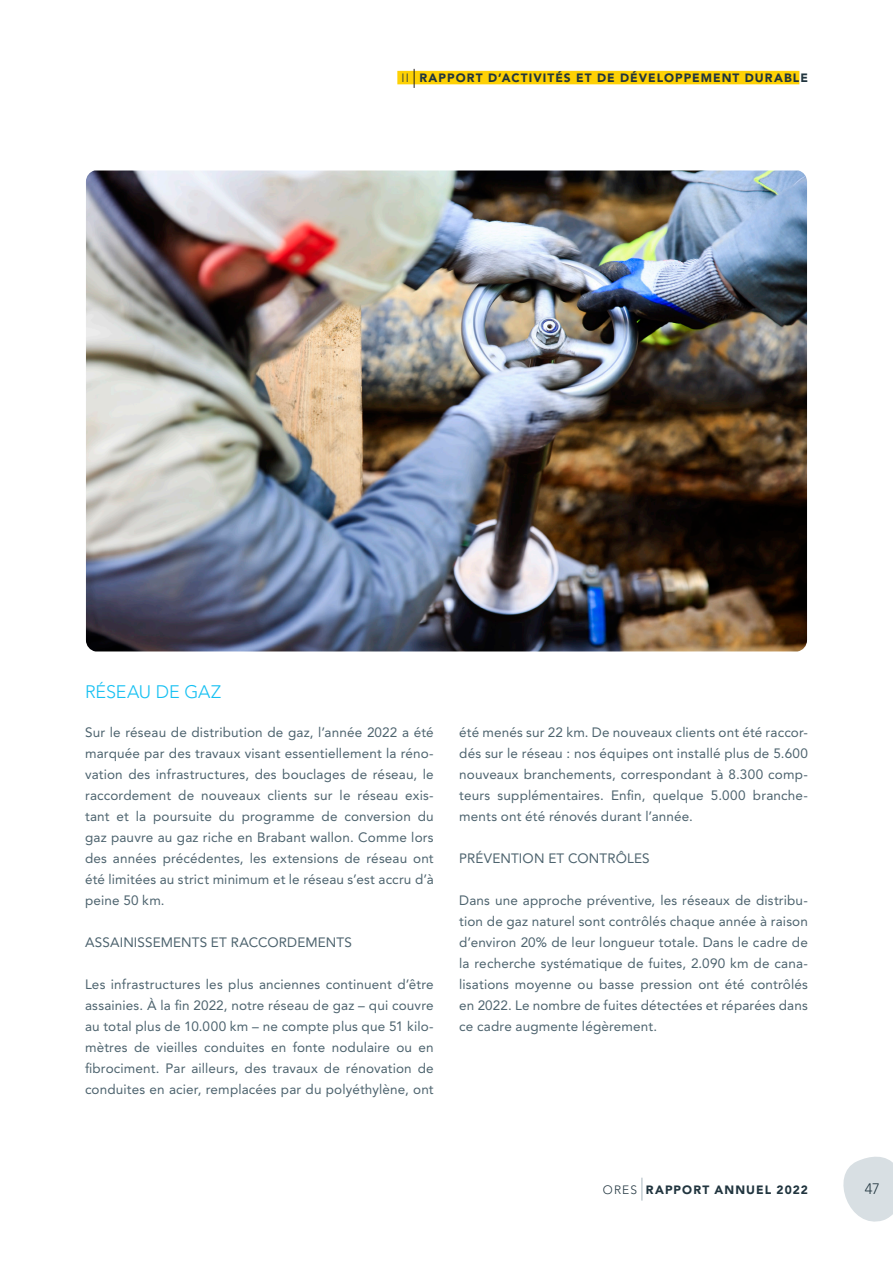
<style>
.page{position:relative;width:893px;height:1263px;background:#fff}
.page>*{position:absolute;margin:0;border:0;box-sizing:border-box;transform-origin:0 0}
.t1{font:300 18px "Avenir LT Std";letter-spacing:-.005em;color:#15c0f2}
.t2{font:300 15px "Avenir LT Std";color:#21353f}
.t3{font:13.5px/21px "Avenir LT Std";letter-spacing:.01em;color:#4d636e;text-align:justify}
.t4{font:900 12px "Avenir LT Std";letter-spacing:.085em;color:#21353f}
.s1{font-weight:300}
</style>
<div class="page">
<svg style="left:843px;top:1156px;width:50px;height:66px"></svg>
<div style="left:397px;top:71px;width:402px;height:13px;background:#fed105"></div>
<svg style="left:414px;top:69px;width:1px;height:19px"></svg>
<svg style="left:642px;top:1178px;width:1px;height:22px"></svg>
<img style="left:86px;top:170px;width:721px;height:481px">
<p class="t4" style="left:402px;top:70px;width:408px"><span class="s1">II</span> RAPPORT D’ACTIVITÉS ET DE DÉVELOPPEMENT DURABLE</p>
<h1 class="t1" style="left:85px;top:681px;width:138px">RÉSEAU DE GAZ</h1>
<p class="t3" style="left:85px;top:722px;width:350px">Sur le réseau de distribution de gaz, l’année 2022 a été marquée par des travaux visant essentiellement la réno&shy;vation des infrastructures, des bouclages de réseau, le raccordement de nouveaux clients sur le réseau exis&shy;tant et la poursuite du programme de conversion du gaz pauvre au gaz riche en Brabant wallon. Comme lors des années précédentes, les extensions de réseau ont été limitées au strict minimum et le réseau s’est accru d’à peine 50 km.</p>
<p class="t3" style="left:85px;top:932px;width:268px">ASSAINISSEMENTS ET RACCORDEMENTS</p>
<p class="t3" style="left:85px;top:974px;width:350px">Les infrastructures les plus anciennes continuent d’être assainies. À la fin 2022, notre réseau de gaz – qui couvre au total plus de 10.000 km – ne compte plus que 51 kilo&shy;mètres de vieilles conduites en fonte nodulaire ou en fibrociment. Par ailleurs, des travaux de rénovation de conduites en acier, remplacées par du polyéthylène, ont</p>
<p class="t3" style="left:459px;top:722px;width:350px">été menés sur 22 km. De nouveaux clients ont été raccor&shy;dés sur le réseau : nos équipes ont installé plus de 5.600 nouveaux branchements, correspondant à 8.300 comp&shy;teurs supplémentaires. Enfin, quelque 5.000 branche&shy;ments ont été rénovés durant l’année.</p>
<p class="t3" style="left:459px;top:848px;width:192px">PRÉVENTION ET CONTRÔLES</p>
<p class="t3" style="left:459px;top:890px;width:350px">Dans une approche préventive, les réseaux de distribu&shy;tion de gaz naturel sont contrôlés chaque année à raison d’environ 20% de leur longueur totale. Dans le cadre de la recherche systématique de fuites, 2.090 km de cana&shy;lisations moyenne ou basse pression ont été contrôlés en 2022. Le nombre de fuites détectées et réparées dans ce cadre augmente légèrement.</p>
<p class="t4" style="left:603px;top:1182px;width:206px"><span class="s1">ORES</span> RAPPORT ANNUEL 2022</p>
<p class="t2" style="left:865px;top:1180px;width:17px">47</p>
</div>
